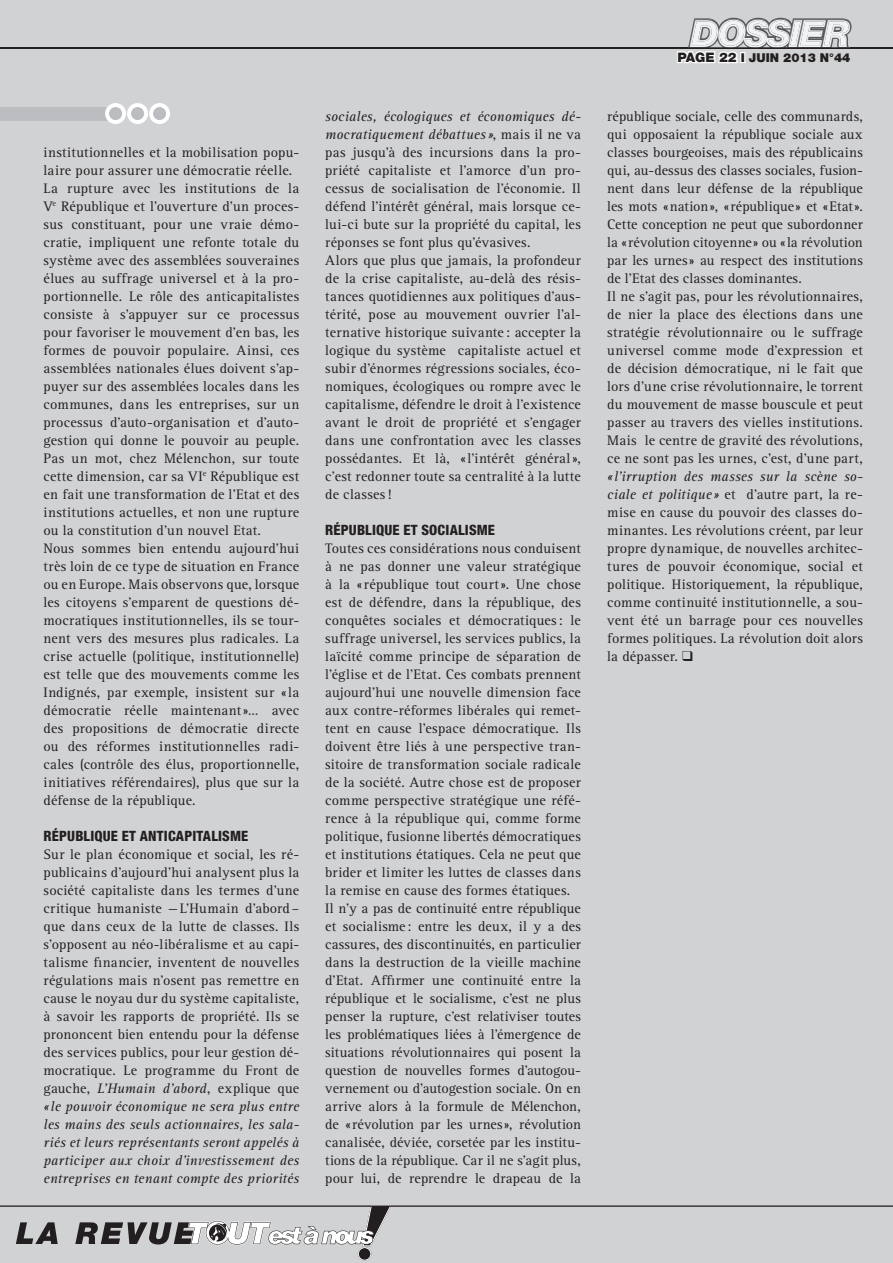
<style>
.page{position:relative;width:893px;height:1263px;background:#d1d2d4}
.page>*{position:absolute;margin:0;border:0;box-sizing:border-box;transform-origin:0 0}
.t1{font:italic 900 37.5px "Helvetica Neue LT Std";letter-spacing:-.07em;color:#f2f3f4}
.t2{font:14.25px/18px "Rotis Serif Std";letter-spacing:.015em;color:#231f20}
.t3{font:800 condensed 14.25px "Helvetica Neue LT Std";letter-spacing:.02em;color:#231f20}
.t4{font:900 12.3px "Helvetica Neue LT Std";color:#231f20}
.s1{font-style:italic}
.s2{font-size:13.2px}
</style>
<div class="page">
<hr style="left:0;top:48px;width:893px;height:1px;background:#231f20">
<div style="left:358px;top:1247px;width:13px;height:13px;background:#231f20;border:1px solid #231f20;border-radius:50%"></div>
<div style="left:358px;top:1247px;width:13px;height:13px;border:1px solid #fff;border-radius:50%"></div>
<svg style="left:16px;top:1207px;width:375px;height:46px"></svg>
<hr style="left:0;top:1205px;width:893px;height:2px;background:#231f20">
<svg style="left:677px;top:18px;width:175px;height:45px"></svg>
<div style="left:0;top:107px;width:116px;height:14px;background:#bcbdc0"></div>
<svg style="left:105px;top:103px;width:65px;height:21px"></svg>
<p class="t2" style="left:44px;top:144px;width:257px">institutionnelles et la mobilisation popu&shy;laire pour assurer une démocratie réelle.<br>La rupture avec les institutions de la V<sup>e</sup> République et l’ouverture d’un proces&shy;sus constituant, pour une vraie démo&shy;cratie, impliquent une refonte totale du système avec des assemblées souveraines élues au suffrage universel et à la pro&shy;portionnelle. Le rôle des anticapitalistes consiste à s’appuyer sur ce processus pour favoriser le mouvement d’en bas, les formes de pouvoir populaire. Ainsi, ces assemblées nationales élues doivent s’ap&shy;puyer sur des assemblées locales dans les communes, dans les entreprises, sur un processus d’auto-organisation et d’auto&shy;gestion qui donne le pouvoir au peuple.<br>Pas un mot, chez Mélenchon, sur toute cette dimension, car sa VI<sup>e</sup> République est en fait une transformation de l’Etat et des institutions actuelles, et non une rupture ou la constitution d’un nouvel Etat.<br>Nous sommes bien entendu aujourd’hui très loin de ce type de situation en France ou en Europe. Mais observons que, lorsque les citoyens s’emparent de questions dé&shy;mocratiques institutionnelles, ils se tour&shy;nent vers des mesures plus radicales. La crise actuelle (politique, institutionnelle) est telle que des mouvements comme les Indignés, par exemple, insistent sur « la démocratie réelle maintenant »… avec des propositions de démocratie directe ou des réformes institutionnelles radi&shy;cales (contrôle des élus, proportionnelle, initiatives référendaires), plus que sur la défense de la république.</p>
<p class="t3" style="left:44px;top:827px;width:206px">RÉPUBLIQUE ET ANTICAPITALISME</p>
<p class="t2" style="left:44px;top:846px;width:257px;text-align:justify">Sur le plan économique et social, les ré&shy;publicains d’aujourd’hui analysent plus la société capitaliste dans les termes d’une critique humaniste — L’Humain d’abord – que dans ceux de la lutte de classes. Ils s’opposent au néo-libéralisme et au capi&shy;talisme financier, inventent de nouvelles régulations mais n’osent pas remettre en cause le noyau dur du système capitaliste, à savoir les rapports de propriété. Ils se prononcent bien entendu pour la défense des services publics, pour leur gestion dé&shy;mocratique. Le programme du Front de gauche, <span class="s1">L’Humain d’abord</span>, explique que <span class="s1">« le pouvoir économique ne sera plus entre les mains des seuls actionnaires, les sala&shy;riés et leurs représentants seront appelés à participer aux choix d’investissement des entreprises en tenant compte des priorités</span></p>
<p class="t2" style="left:325px;top:108px;width:257px"><span class="s1">sociales, écologiques et économiques dé&shy;mocratiquement débattues »</span>, mais il ne va pas jusqu’à des incursions dans la pro&shy;priété capitaliste et l’amorce d’un pro&shy;cessus de socialisation de l’économie. Il défend l’intérêt général, mais lorsque ce&shy;lui-ci bute sur la propriété du capital, les réponses se font plus qu’évasives.<br>Alors que plus que jamais, la profondeur de la crise capitaliste, au-delà des résis&shy;tances quotidiennes aux politiques d’aus&shy;térité, pose au mouvement ouvrier l’al&shy;ternative historique suivante : accepter la logique du système capitaliste actuel et subir d’énormes régressions sociales, éco&shy;nomiques, écologiques ou rompre avec le capitalisme, défendre le droit à l’existence avant le droit de propriété et s’engager dans une confrontation avec les classes possédantes. Et là, « l’intérêt général », c’est redonner toute sa centralité à la lutte de classes !</p>
<p class="t3" style="left:325px;top:521px;width:171px">RÉPUBLIQUE ET SOCIALISME</p>
<p class="t2" style="left:325px;top:540px;width:257px">Toutes ces considérations nous conduisent à ne pas donner une valeur stratégique à la « république tout court ». Une chose est de défendre, dans la république, des conquêtes sociales et démocratiques : le suffrage universel, les services publics, la laïcité comme principe de séparation de l’église et de l’Etat. Ces combats prennent aujourd’hui une nouvelle dimension face aux contre-réformes libérales qui remet&shy;tent en cause l’espace démocratique. Ils doivent être liés à une perspective tran&shy;sitoire de transformation sociale radicale de la société. Autre chose est de proposer comme perspective stratégique une réfé&shy;rence à la république qui, comme forme politique, fusionne libertés démocratiques et institutions étatiques. Cela ne peut que brider et limiter les luttes de classes dans la remise en cause des formes étatiques.<br>Il n’y a pas de continuité entre république et socialisme : entre les deux, il y a des cassures, des discontinuités, en particulier dans la destruction de la vieille machine d’Etat. Affirmer une continuité entre la république et le socialisme, c’est ne plus penser la rupture, c’est relativiser toutes les problématiques liées à l’émergence de situations révolutionnaires qui posent la question de nouvelles formes d’autogou&shy;vernement ou d’autogestion sociale. On en arrive alors à la formule de Mélenchon, de « révolution par les urnes », révolution canalisée, déviée, corsetée par les institu&shy;tions de la république. Car il ne s’agit plus, pour lui, de reprendre le drapeau de la</p>
<h1 class="t1" style="left:690px;top:10px;width:161px">DOSSIER</h1>
<p class="t4" style="left:677px;top:50px;width:175px"><span class="s2">PAGE 22</span> I JUIN 2013 N°44</p>
<p class="t2" style="left:607px;top:108px;width:257px">république sociale, celle des communards, qui opposaient la république sociale aux classes bourgeoises, mais des républicains qui, au-dessus des classes sociales, fusion&shy;nent dans leur défense de la république les mots « nation », « république » et « Etat ».<br>Cette conception ne peut que subordonner la « révolution citoyenne » ou « la révolution par les urnes » au respect des institutions de l’Etat des classes dominantes.<br>Il ne s’agit pas, pour les révolutionnaires, de nier la place des élections dans une stratégie révolutionnaire ou le suffrage universel comme mode d’expression et de décision démocratique, ni le fait que lors d’une crise révolutionnaire, le torrent du mouvement de masse bouscule et peut passer au travers des vielles institutions.<br>Mais le centre de gravité des révolutions, ce ne sont pas les urnes, c’est, d’une part,</p>
<p class="t2" style="left:607px;top:468px;width:257px;text-align:justify"><span class="s1">« l’irruption des masses sur la scène so&shy;ciale et politique »</span> et d’autre part, la re&shy;mise en cause du pouvoir des classes do&shy;minantes. Les révolutions créent, par leur propre dynamique, de nouvelles architec&shy;tures de pouvoir économique, social et politique. Historiquement, la république, comme continuité institutionnelle, a sou&shy;vent été un barrage pour ces nouvelles formes politiques. La révolution doit alors la dépasser. ❑</p>
</div>
